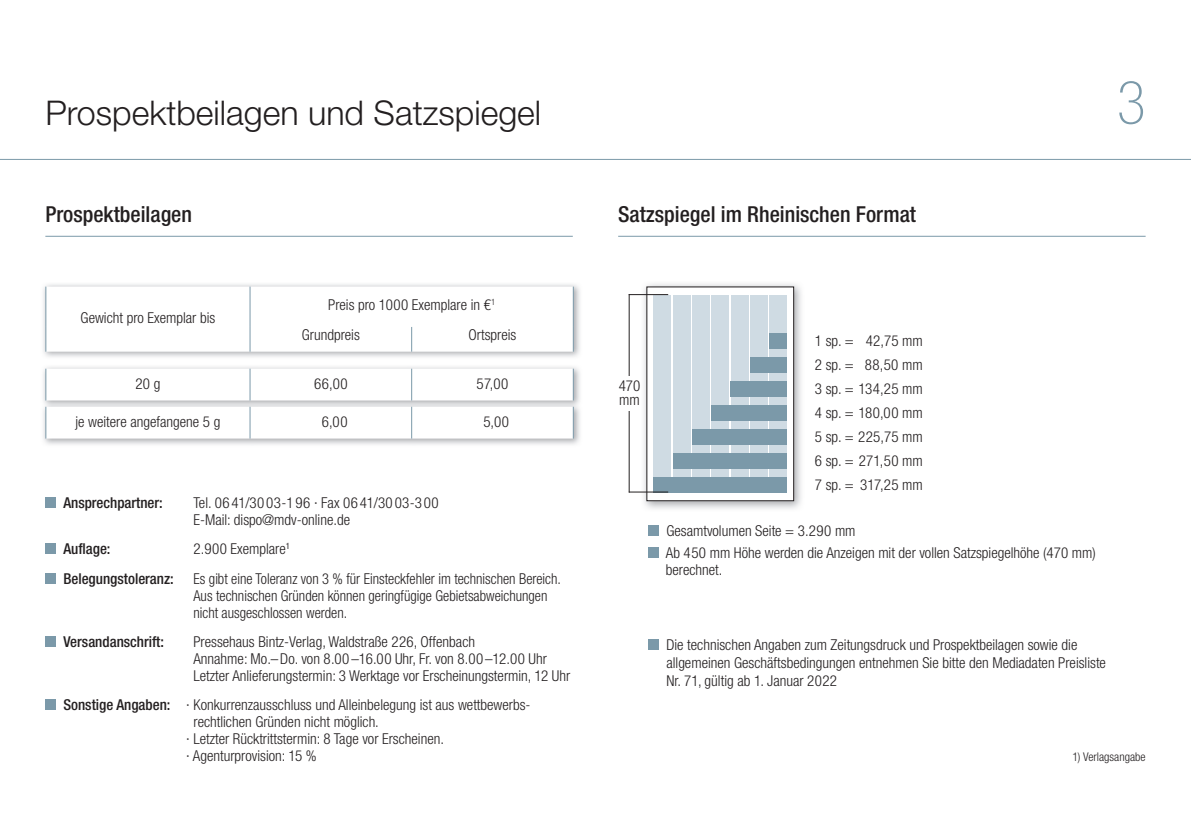
<style>
.page{position:relative;width:1191px;height:840px;background:#fff}
.page>*{position:absolute;margin:0;border:0;box-sizing:border-box;transform-origin:0 0}
.t1{font:100 condensed 60px "Helvetica Neue";color:#7b99a9}
.t2{font:300 34px "Helvetica Neue";color:#231f20}
.t3{font:500 condensed 22px "Helvetica Neue";color:#231f20}
.t4{font:300 condensed 15px/24px "Helvetica Neue";color:#231f20}
.t5{font:300 condensed 15px/17px "Helvetica Neue";color:#231f20;scale:.96 1}
.t6{font:500 condensed 15px "Helvetica Neue";color:#231f20}
.t7{font:300 condensed 12px "Helvetica Neue";color:#231f20}
.s1{font-weight:500}
</style>
<div class="page">
<hr style="left:0;top:159px;width:1191px;height:1px;background:#7b99a9">
<div style="left:648px;top:638px;width:11px;height:11px;background:#7b99a9"></div>
<div style="left:45px;top:497px;width:11px;height:10px;background:#7b99a9"></div>
<div style="left:45px;top:543px;width:11px;height:11px;background:#7b99a9"></div>
<div style="left:45px;top:572px;width:11px;height:11px;background:#7b99a9"></div>
<div style="left:45px;top:636px;width:11px;height:10px;background:#7b99a9"></div>
<div style="left:45px;top:698px;width:11px;height:11px;background:#7b99a9"></div>
<img style="left:43px;top:284px;width:537px;height:161px">
<svg style="left:46px;top:286px;width:527px;height:152px"></svg>
<hr style="left:249px;top:368px;width:1px;height:32px;background:#7b99a9">
<hr style="left:411px;top:368px;width:1px;height:32px;background:#7b99a9">
<hr style="left:573px;top:368px;width:1px;height:32px;background:#7b99a9">
<hr style="left:249px;top:406px;width:1px;height:32px;background:#7b99a9">
<hr style="left:411px;top:406px;width:1px;height:32px;background:#7b99a9">
<hr style="left:573px;top:406px;width:1px;height:32px;background:#7b99a9">
<hr style="left:45px;top:368px;width:1px;height:32px;background:#7b99a9">
<hr style="left:45px;top:406px;width:1px;height:32px;background:#7b99a9">
<hr style="left:573px;top:286px;width:1px;height:41px;background:#7b99a9">
<svg style="left:411px;top:327px;width:1px;height:24px"></svg>
<svg style="left:573px;top:327px;width:1px;height:24px"></svg>
<hr style="left:45px;top:286px;width:1px;height:41px;background:#7b99a9">
<hr style="left:249px;top:286px;width:1px;height:41px;background:#7b99a9">
<svg style="left:45px;top:327px;width:1px;height:24px"></svg>
<svg style="left:249px;top:327px;width:1px;height:24px"></svg>
<div style="left:648px;top:524px;width:11px;height:11px;background:#7b99a9"></div>
<div style="left:648px;top:547px;width:11px;height:11px;background:#7b99a9"></div>
<hr style="left:45px;top:236px;width:528px;height:1px;background:#7b99a9">
<hr style="left:618px;top:236px;width:527px;height:1px;background:#7b99a9">
<img style="left:641px;top:284px;width:160px;height:225px">
<div style="left:647px;top:287px;width:146px;height:213px;background:#fff"></div>
<div style="left:653px;top:295px;width:18px;height:197px;background:#cfdbe3"></div>
<div style="left:692px;top:295px;width:18px;height:197px;background:#cfdbe3"></div>
<div style="left:730px;top:295px;width:18px;height:197px;background:#cfdbe3"></div>
<div style="left:769px;top:295px;width:18px;height:197px;background:#cfdbe3"></div>
<div style="left:673px;top:295px;width:17px;height:197px;background:#cfdbe3"></div>
<div style="left:711px;top:295px;width:18px;height:197px;background:#cfdbe3"></div>
<div style="left:750px;top:295px;width:17px;height:197px;background:#cfdbe3"></div>
<div style="left:646px;top:286px;width:148px;height:215px;border:1px solid #231f20"></div>
<div style="left:769px;top:333px;width:18px;height:15px;background:#7b99a9"></div>
<div style="left:750px;top:357px;width:37px;height:15px;background:#7b99a9"></div>
<div style="left:730px;top:381px;width:57px;height:15px;background:#7b99a9"></div>
<div style="left:711px;top:405px;width:76px;height:15px;background:#7b99a9"></div>
<div style="left:692px;top:429px;width:95px;height:15px;background:#7b99a9"></div>
<div style="left:673px;top:453px;width:114px;height:15px;background:#7b99a9"></div>
<div style="left:653px;top:477px;width:134px;height:15px;background:#7b99a9"></div>
<hr style="left:628px;top:294px;width:40px;height:1px;background:#231f20">
<hr style="left:629px;top:491px;width:39px;height:1px;background:#231f20">
<hr style="left:628px;top:294px;width:1px;height:198px;background:#231f20">
<div style="left:618px;top:376px;width:23px;height:34px;background:#fff"></div>
<h2 class="t2" style="left:45px;top:92px;width:497px">Prospektbeilagen und Satzspiegel</h2>
<h3 class="t3" style="left:45px;top:200px;width:148px">Prospektbeilagen</h3>
<h3 class="t3" style="left:618px;top:200px;width:299px">Satzspiegel im Rheinischen Format</h3>
<p class="t4" style="left:81px;top:305px;width:136px">Gewicht pro Exemplar bis</p>
<p class="t4" style="left:302px;top:289px;width:195px;line-height:29.6px;text-indent:26px">Preis pro 1000 Exemplare in €<sup>1<br></sup>Grundpreis</p>
<p class="t4" style="left:468px;top:322px;width:49px">Ortspreis</p>
<p class="t4" style="left:135px;top:371px;width:26px">20 g</p>
<p class="t4" style="left:314px;top:371px;width:35px">66,00</p>
<p class="t4" style="left:476px;top:371px;width:33px">57,00</p>
<p class="t4" style="left:75px;top:409px;width:146px">je weitere angefangene 5 g</p>
<p class="t4" style="left:322px;top:409px;width:27px">6,00</p>
<p class="t4" style="left:483px;top:409px;width:27px">5,00</p>
<p class="t4" style="left:618px;top:378px;width:23px;line-height:14px">470 mm</p>
<p class="t4" style="left:815px;top:328px;width:109px;text-align:justify">1 sp. = 42,75 mm 2 sp. = 88,50 mm 3 sp. = 134,25 mm 4 sp. = 180,00 mm 5 sp. = 225,75 mm 6 sp. = 271,50 mm</p>
<p class="t4" style="left:815px;top:472px;width:109px">7 sp. = 317,25 mm</p>
<h1 class="t1" style="left:1116px;top:69px;width:30px">3</h1>
<p class="t6" style="left:63px;top:493px;width:101px">Ansprechpartner:</p>
<p class="t4" style="left:193px;top:493px;width:247px;line-height:17px">Tel. 0641/3003-196 · Fax 0641/3003-300<br>E-Mail: dispo@mdv-online.de</p>
<p class="t6" style="left:63px;top:539px;width:49px">Auflage:</p>
<p class="t4" style="left:193px;top:536px;width:98px">2.900 Exemplare<sup>1</sup></p>
<p class="t6" style="left:63px;top:569px;width:112px">Belegungstoleranz:</p>
<p class="t5" style="left:193px;top:569px;width:384px">Es gibt eine Toleranz von 3 % für Einsteckfehler im tech nischen Bereich.<br>Aus technischen Gründen können gering fügige Gebietsabweichungen nicht ausgeschlossen werden.</p>
<p class="t6" style="left:63px;top:632px;width:102px">Versandanschrift:</p>
<p class="t4" style="left:193px;top:632px;width:378px;line-height:17px">Pressehaus Bintz-Verlag, Waldstraße 226, Offenbach<br>Annahme: Mo.– Do. von 8.00 –16.00 Uhr, Fr. von 8.00 –12.00 Uhr<br>Letzter Anlieferungstermin: 3 Werktage vor Erscheinungstermin, 12 Uhr</p>
<p class="t4" style="left:63px;top:691px;width:469px"><span class="s1">Sonstige Angaben:</span> · Konkurrenzausschluss und Alleinbelegung ist aus wett bewerbs-</p>
<p class="t4" style="left:193px;top:708px;width:187px">rechtlichen Gründen nicht möglich.</p>
<p class="t4" style="left:186px;top:725px;width:259px">· Letzter Rücktrittstermin: 8 Tage vor Erscheinen.</p>
<p class="t4" style="left:186px;top:742px;width:132px">· Agenturprovision: 15 %</p>
<p class="t7" style="left:1072px;top:749px;width:75px">1) Verlagsangabe</p>
<p class="t4" style="left:666px;top:518px;width:431px;line-height:22.6px">Gesamtvolumen Seite = 3.290 mm<br>Ab 450 mm Höhe werden die Anzeigen mit der vollen Satzspiegelhöhe (470 mm)</p>
<p class="t4" style="left:666px;top:557px;width:58px">berechnet.</p>
<p class="t4" style="left:666px;top:635px;width:441px;line-height:18px">Die technischen Angaben zum Zeitungsdruck und Prospektbeilagen sowie die allgemeinen Geschäftsbedingungen entnehmen Sie bitte den Mediadaten Preisliste<br>Nr. 71, gültig ab 1. Januar 2022</p>
</div>
